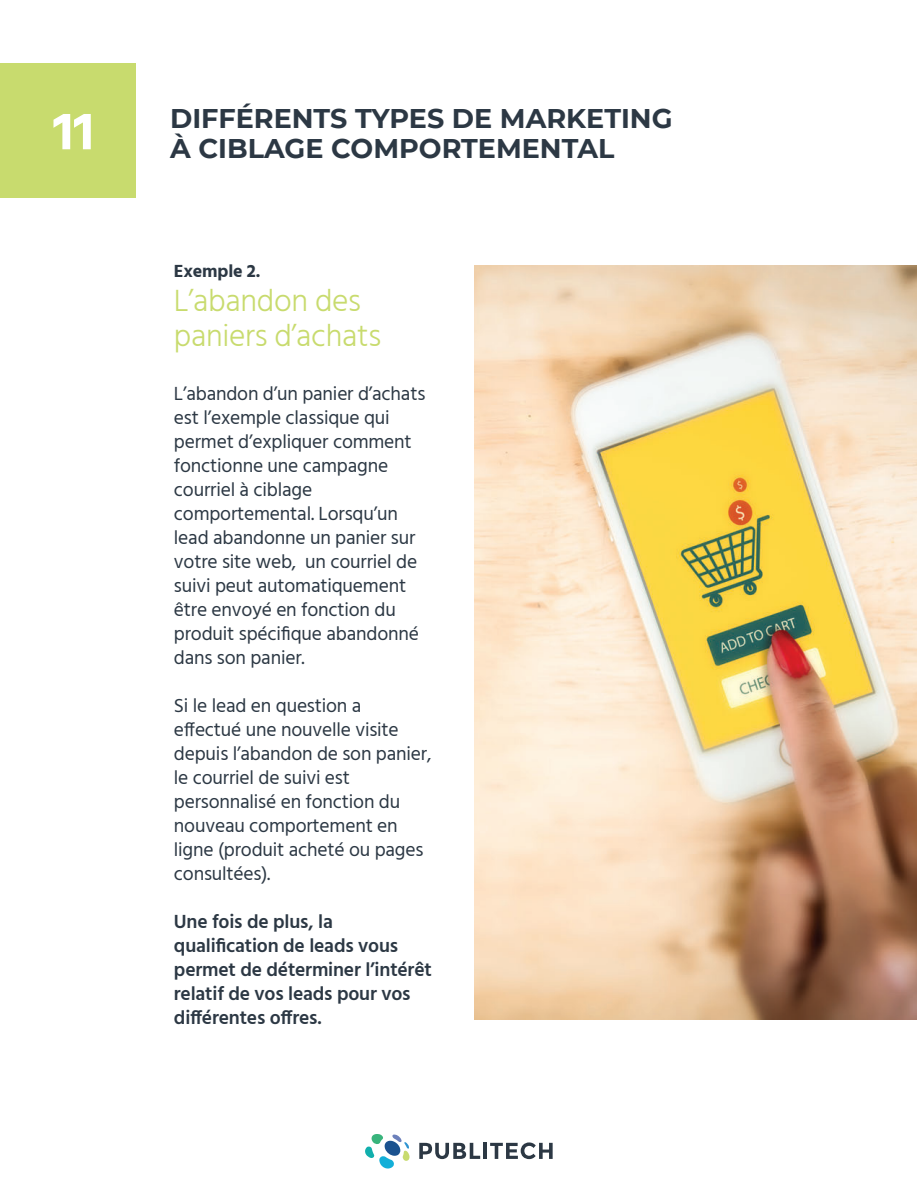
<style>
.page{position:relative;width:918px;height:1188px;background:#fff}
.page>*{position:absolute;margin:0;border:0;box-sizing:border-box;transform-origin:0 0}
.t1{font:700 54px "Hind";color:#fff}
.t2{font:300 31.5px/34.5px "Hind";letter-spacing:-.01em;color:#c8db6e}
.t3{font:700 27px "Montserrat";color:#2c3844}
.t4{font:19.5px/24px "Hind";letter-spacing:-.01em;color:#2c3844}
.t5{font:600 19.5px/24px "Hind";letter-spacing:-.01em;color:#2c3844}
.t6{font:700 18px "Hind";letter-spacing:-.01em;color:#2c3844}
</style>
<div class="page">
<img style="left:475px;top:265px;width:441px;height:755px">
<div style="left:0;top:63px;width:135px;height:135px;background:#c8db6e"></div>
<svg style="left:419px;top:1143px;width:61px;height:16px"></svg>
<hr style="left:483px;top:1143px;width:4px;height:16px;background:#2c3844">
<svg style="left:490px;top:1142px;width:63px;height:17px"></svg>
<svg style="left:365px;top:1134px;width:45px;height:35px"></svg>
<h1 class="t1" style="left:53px;top:99px;width:43px">11</h1>
<h3 class="t3" style="left:170px;top:99px;width:504px">DIFFÉRENTS TYPES DE MARKETING</h3>
<h3 class="t3" style="left:170px;top:129px;width:446px">À CIBLAGE COMPORTEMENTAL</h3>
<p class="t6" style="left:174px;top:260px;width:88px">Exemple 2.</p>
<h2 class="t2" style="left:174px;top:285px;width:209px">L’abandon des paniers d’achats</h2>
<p class="t4" style="left:174px;top:382px;width:253px">L’abandon d’un panier d’achats est l’exemple classique qui permet d’expliquer comment fonctionne une campagne courriel à ciblage comportemental. Lorsqu’un lead abandonne un panier sur votre site web, un courriel de suivi peut automatiquement être envoyé en fonction du produit spécifique abandonné dans son panier.</p>
<p class="t4" style="left:174px;top:694px;width:259px">Si le lead en question a effectué une nouvelle visite depuis l’abandon de son panier, le courriel de suivi est personnalisé en fonction du nouveau comportement en ligne (produit acheté ou pages consultées).</p>
<p class="t5" style="left:174px;top:910px;width:259px">Une fois de plus, la qualification de leads vous permet de déterminer l’intérêt relatif de vos leads pour vos différentes offres.</p>
</div>
